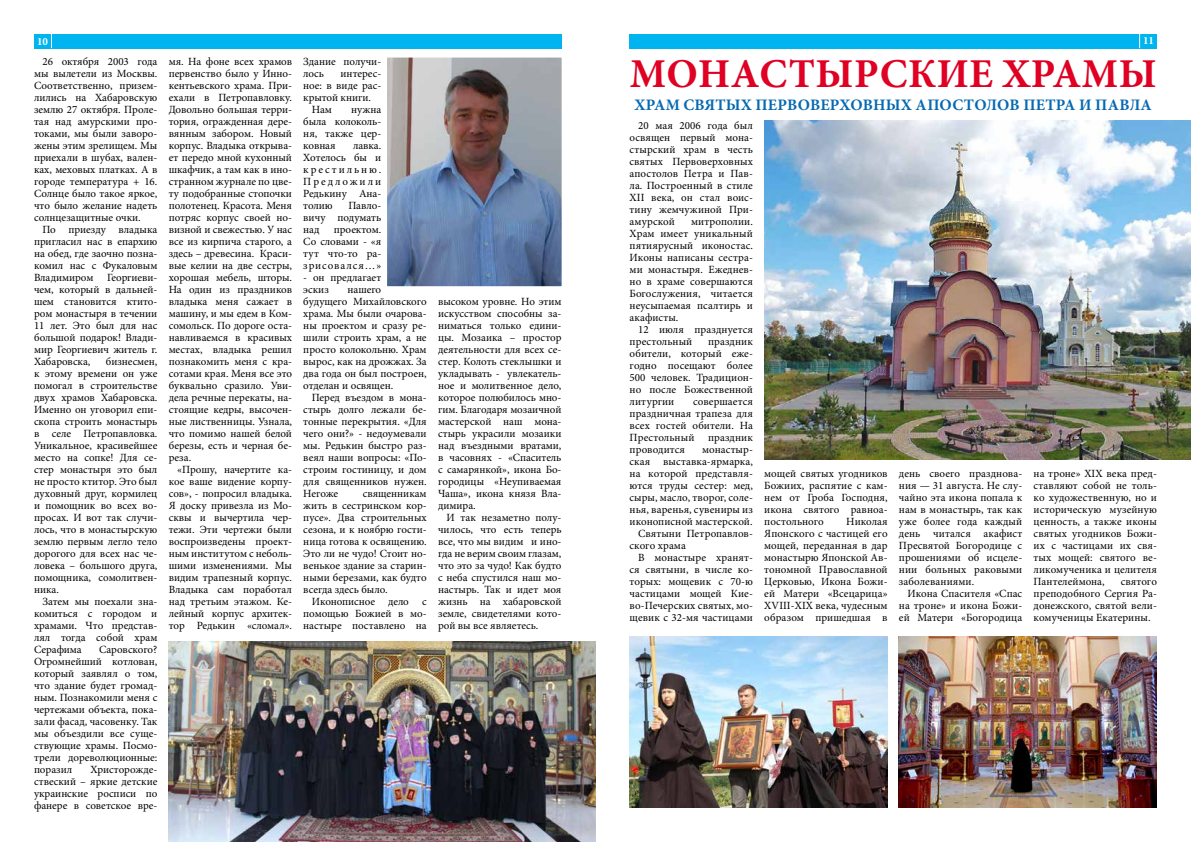
<style>
.page{position:relative;width:1191px;height:842px;background:#fff}
.page>*{position:absolute;margin:0;border:0;box-sizing:border-box;transform-origin:0 0}
.t1{font:700 41px "Minion Pro";letter-spacing:.01em;color:#df0023}
.t2{font:700 16px "Minion Pro";letter-spacing:.01em;color:#0669b2}
.t3{font:11px/12px "Minion Pro";color:#000;text-align:justify}
.t4{font:700 11px "Minion Pro";color:#fff}
</style>
<div class="page">
<div style="left:34px;top:34px;width:527px;height:14px;background:#00b5ef"></div>
<div style="left:629px;top:34px;width:528px;height:14px;background:#00b5ef"></div>
<svg style="left:51px;top:34px;width:1px;height:14px"></svg>
<svg style="left:1139px;top:34px;width:1px;height:14px"></svg>
<img style="left:169px;top:642px;width:426px;height:200px">
<img style="left:899px;top:636px;width:258px;height:172px">
<img style="left:629px;top:636px;width:258px;height:172px">
<img style="left:764px;top:121px;width:427px;height:338px">
<img style="left:387px;top:57px;width:175px;height:230px">
<p class="t4" style="left:37px;top:34px;width:12px">10</p>
<p class="t4" style="left:1143px;top:33px;width:12px">11</p>
<p class="t3" style="left:34px;top:55px;width:125px;text-indent:9px">26 октября 2003 года мы вылетели из Москвы.<br>Соответственно, призем&shy;лились на Хабаровскую землю 27 октября. Проле&shy;тая над амурскими про&shy;токами, мы были заворо&shy;жены этим зрелищем. Мы приехали в шубах, вален&shy;ках, меховых платках. А в городе температура + 16.<br>Солнце было такое яркое, что было желание надеть солнцезащитные очки.</p>
<p class="t3" style="left:34px;top:223px;width:125px;text-indent:9px">По приезду владыка пригласил нас в епархию на обед, где заочно позна&shy;комил нас с Фукаловым Владимиром Георгиеви&shy;чем, который в дальней&shy;шем становится ктито&shy;ром монастыря в течении 11 лет. Это был для нас большой подарок! Влади&shy;мир Георгиевич житель г.<br>Хабаровска,</p>
<p class="t3" style="left:169px;top:55px;width:125px">мя. На фоне всех храмов первенство было у Инно&shy;кентьевского храма. При&shy;ехали в Петропавловку.<br>Довольно большая терри&shy;тория, огражденная дере&shy;вянным забором. Новый корпус. Владыка открыва&shy;ет передо мной кухонный шкафчик, а там как в ино&shy;странном журнале по цве&shy;ту подобранные стопочки полотенец. Красота. Меня потряс корпус своей но&shy;визной и свежестью. У нас все из кирпича старого, а здесь – древесина. Краси&shy;вые келии на две сестры, хорошая мебель, шторы.<br>На один из праздников владыка меня сажает в машину, и мы едем в Ком&shy;сомольск. По дороге оста&shy;навливаемся в красивых местах, владыка решил познакомить меня с кра&shy;сотами края. Меня все это буквально сразило. Уви&shy;дела речные перекаты, на&shy;стоящие кедры, высочен&shy;ные лиственницы. Узнала, что помимо нашей белой березы, есть и черная бе&shy;реза.</p>
<p class="t3" style="left:169px;top:463px;width:125px;text-indent:9px">«Прошу, начертите ка&shy;кое ваше видение корпу&shy;сов», - попросил владыка.<br>Я доску привезла из Мо&shy;сквы и вычертила чер&shy;тежи. Эти чертежи были воспроизведены проект&shy;ным институтом с неболь&shy;шими изменениями. Мы видим трапезный корпус.<br>Владыка сам поработал над третьим этажом. Ке&shy;лейный корпус архитек&shy;тор Редькин «сломал».</p>
<p class="t3" style="left:303px;top:55px;width:79px">Здание получи&shy;лось</p>
<h1 class="t1" style="left:629px;top:45px;width:528px">МОНАСТЫРСКИЕ ХРАМЫ</h1>
<h2 class="t2" style="left:634px;top:93px;width:519px">ХРАМ СВЯТЫХ ПЕРВОВЕРХОВНЫХ АПОСТОЛОВ ПЕТРА И ПАВЛА</h2>
<p class="t3" style="left:629px;top:120px;width:125px;text-indent:9px">20 мая 2006 года был освящен первый мона&shy;стырский храм в честь святых Первоверховных апостолов Петра и Пав&shy;ла. Построенный в стиле XII века, он стал воис&shy;тину жемчужиной При&shy;амурской</p>
<p class="t3" style="left:340px;top:67px;width:42px">интерес-</p>
<p class="t3" style="left:303px;top:79px;width:79px">ное: в виде рас-</p>
<p class="t3" style="left:303px;top:91px;width:69px">крытой книги.</p>
<p class="t3" style="left:312px;top:103px;width:22px">Нам</p>
<p class="t3" style="left:303px;top:103px;width:79px;text-indent:48px">нужна была колоколь&shy;ня, также цер&shy;ковная</p>
<p class="t3" style="left:303px;top:139px;width:79px;text-indent:50px">лавка.<br>Хотелось бы и крестильню.<br>Предложили Редькину Ана&shy;толию</p>
<p class="t3" style="left:303px;top:199px;width:79px;text-indent:45px">Павло&shy;вичу подумать над</p>
<p class="t3" style="left:629px;top:216px;width:125px;text-indent:62px">митрополии.<br>Храм имеет уникальный пятиярусный иконостас.<br>Иконы написаны сестра&shy;ми монастыря. Ежеднев&shy;но в храме совершаются Богослужения, читается неусыпаемая псалтирь и акафисты.</p>
<p class="t3" style="left:629px;top:324px;width:125px;text-indent:9px">12 июля празднуется престольный</p>
<p class="t3" style="left:303px;top:223px;width:79px;text-indent:30px">проектом.<br>Со словами - «я тут что-то ра&shy;зрисовался…»</p>
<p class="t3" style="left:303px;top:271px;width:79px">- он предлагает эскиз</p>
<p class="t3" style="left:303px;top:283px;width:125px;text-align:left;text-indent:44px">нашего будущего Михайловского храма. Мы были очарова&shy;ны проектом и сразу ре&shy;шили строить храм, а не просто колокольню. Храм вырос, как на дрожжах. За два года он был построен, отделан и освящен.</p>
<p class="t3" style="left:303px;top:391px;width:125px;text-indent:9px">Перед въездом в мона&shy;стырь долго лежали бе&shy;тонные перекрытия. «Для чего они?» - недоумевали мы. Редькин быстро раз&shy;веял наши вопросы: «По&shy;строим гостиницу, и дом для священников нужен.<br>Негоже</p>
<p class="t3" style="left:438px;top:296px;width:125px">высоком уровне. Но этим искусством способны за&shy;ниматься только едини&shy;цы. Мозаика – простор деятельности для всех се&shy;стер. Колоть стеклышки и укладывать - увлекатель&shy;ное и молитвенное дело, которое полюбилось мно&shy;гим. Благодаря мозаичной мастерской наш мона&shy;стырь украсили мозаики над въездными вратами, в часовнях - «Спаситель с самарянкой», икона Бо&shy;городицы «Неупиваемая Чаша», икона князя Вла&shy;димира.</p>
<p class="t3" style="left:438px;top:512px;width:125px;text-indent:9px">И так незаметно полу&shy;чилось, что есть теперь все, что мы видим и ино&shy;гда не верим своим глазам, что это за чудо! Как будто с неба спустился наш мо&shy;настырь. Так и идет моя жизнь на хабаровской земле, свидетелями кото&shy;рой вы все являетесь.</p>
<p class="t3" style="left:629px;top:336px;width:125px;text-indent:78px">праздник обители, который еже&shy;годно посещают более 500 человек. Традицион&shy;но после Божественной литургии</p>
<p class="t3" style="left:34px;top:355px;width:125px;text-indent:72px">бизнесмен, к этому времени он уже помогал в строительстве двух храмов Хабаровска.<br>Именно он уговорил епи&shy;скопа строить монастырь в селе Петропавловка.<br>Уникальное, красивейшее место на сопке! Для се&shy;стер монастыря это был не просто ктитор. Это был духовный друг, кормилец и помощник во всех во&shy;просах. И вот так случи&shy;лось, что в монастырскую землю первым легло тело дорогого для всех нас че&shy;ловека – большого друга, помощника, сомолитвен&shy;ника.</p>
<p class="t3" style="left:34px;top:595px;width:125px;text-indent:9px">Затем мы поехали зна&shy;комиться с городом и храмами. Что представ&shy;лял тогда собой храм Серафима</p>
<p class="t3" style="left:629px;top:396px;width:125px;text-indent:64px">совершается праздничная трапеза для всех гостей обители. На Престольный праздник проводится</p>
<p class="t3" style="left:702px;top:444px;width:52px">монастыр-</p>
<p class="t3" style="left:629px;top:456px;width:125px">ская выставка-ярмарка,</p>
<p class="t3" style="left:629px;top:468px;width:125px">на которой представля-</p>
<p class="t3" style="left:629px;top:480px;width:125px">ются труды сестер: мед,</p>
<p class="t3" style="left:629px;top:492px;width:125px">сыры, масло, творог, соле-</p>
<p class="t3" style="left:629px;top:504px;width:125px">нья, варенья, сувениры из</p>
<p class="t3" style="left:629px;top:516px;width:124px">иконописной мастерской.</p>
<p class="t3" style="left:638px;top:528px;width:116px">Святыни Петропавлов-</p>
<p class="t3" style="left:629px;top:540px;width:58px">ского храма</p>
<p class="t3" style="left:638px;top:552px;width:116px">В монастыре хранят-</p>
<p class="t3" style="left:629px;top:564px;width:125px">ся святыни, в числе ко-</p>
<p class="t3" style="left:629px;top:576px;width:125px">торых: мощевик с 70-ю</p>
<p class="t3" style="left:629px;top:588px;width:125px">частицами мощей Кие-</p>
<p class="t3" style="left:629px;top:600px;width:125px">во-Печерских святых, мо-</p>
<p class="t3" style="left:629px;top:612px;width:125px">щевик с 32-мя частицами</p>
<p class="t3" style="left:1033px;top:468px;width:125px">на троне» ХIX века пред&shy;ставляют собой не толь&shy;ко художественную, но и историческую музейную ценность, а также иконы святых угодников Божи&shy;их с частицами их свя&shy;тых мощей: святого ве&shy;ликомученика и целителя Пантелеймона,</p>
<p class="t3" style="left:764px;top:468px;width:125px">мощей святых угодников Божиих, распятие с кам&shy;нем от Гроба Господня, икона святого равноа&shy;постольного</p>
<p class="t3" style="left:899px;top:468px;width:125px">день своего празднова&shy;ния — 31 августа. Не слу&shy;чайно эта икона попала к нам в монастырь, так как уже более года каждый день читался акафист Пресвятой Богородице с прошениями об исцеле&shy;нии больных раковыми заболеваниями.</p>
<p class="t3" style="left:899px;top:588px;width:125px;text-indent:9px">Икона Спасителя «Спас на троне» и икона Божи&shy;ей Матери «Богородица</p>
<p class="t3" style="left:303px;top:487px;width:125px;text-indent:60px">священникам жить в сестринском кор&shy;пусе». Два строительных сезона, и к ноябрю гости&shy;ница готова к освящению.<br>Это ли не чудо! Стоит но&shy;венькое здание за старин&shy;ными березами, как будто всегда здесь было.</p>
<p class="t3" style="left:303px;top:595px;width:125px;text-indent:9px">Иконописное дело с помощью Божией в мо&shy;настыре поставлено на</p>
<p class="t3" style="left:764px;top:516px;width:125px;text-indent:82px">Николая Японского с частицей его мощей, переданная в дар монастырю Японской Ав&shy;тономной Православной Церковью, Икона Божи&shy;ей Матери «Всецарица» ХVIII-ХIX века, чудесным образом пришедшая в</p>
<p class="t3" style="left:1033px;top:576px;width:125px;text-indent:87px">святого преподобного Сергия Ра&shy;донежского, святой вели&shy;комученицы Екатерины.</p>
<p class="t3" style="left:34px;top:643px;width:125px;text-indent:65px">Саровского?<br>Огромнейший котлован, который заявлял о том, что здание будет громад&shy;ным. Познакомили меня с чертежами объекта, пока&shy;зали фасад, часовенку. Так мы объездили все суще&shy;ствующие храмы. Посмо&shy;трели дореволюционные: поразил</p>
<p class="t3" style="left:34px;top:763px;width:125px;text-indent:56px">Христорожде&shy;ствеский – яркие детские украинские росписи по фанере в советское вре-</p>
</div>
